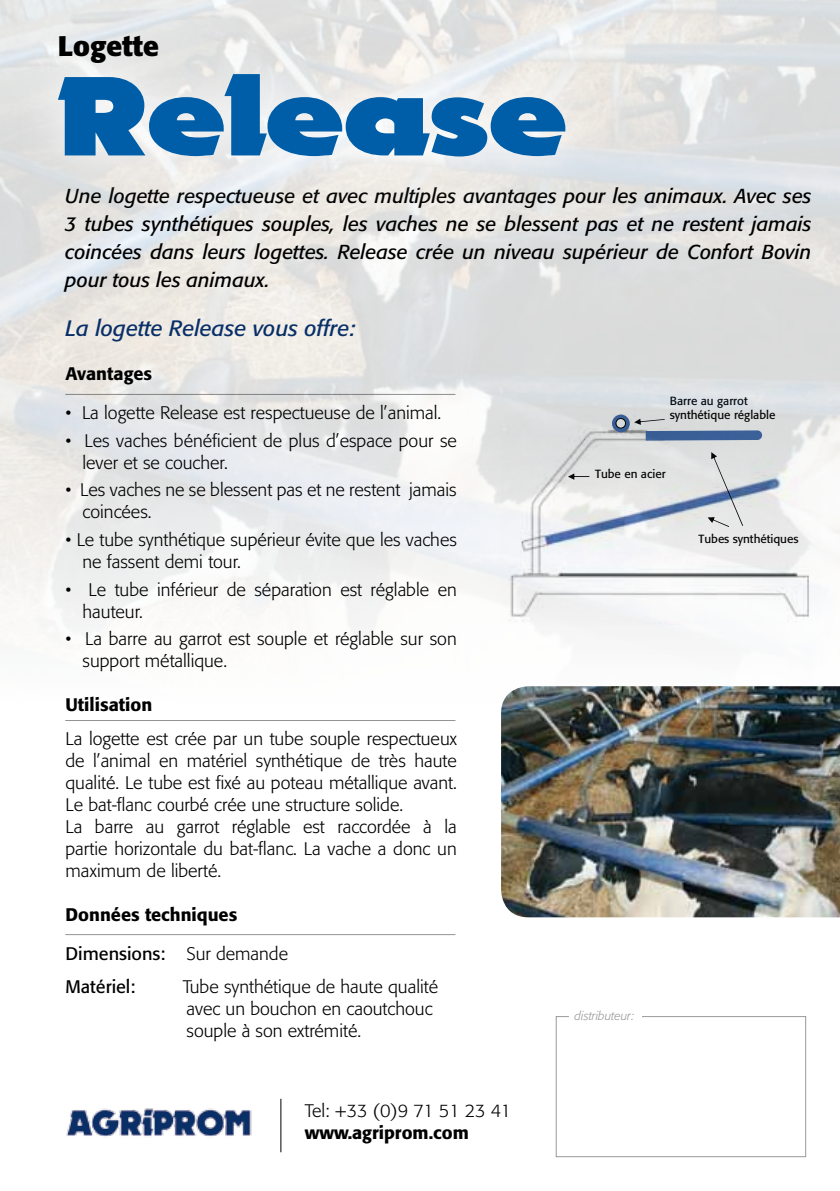
<style>
.page{position:relative;width:840px;height:1191px;background:#fff}
.page>*{position:absolute;margin:0;border:0;box-sizing:border-box;transform-origin:0 0}
.t1{font:700 28px "Formata";color:#000}
.t2{font:italic 22px "Formata";color:#082f67}
.t3{font:italic 20px/28px "Formata";color:#000;text-align:justify}
.t4{font:300 18px/22px "Formata";color:#000}
.t5{font:500 18px/39px "Formata";color:#000}
.t6{font:300 18px "Formata";letter-spacing:-.02em;color:#000}
.t7{font:18px "Formata";color:#000}
.t8{font:italic 300 12px "Formata";color:#98999b}
.t9{font:11.8px/14px "Formata";color:#000}
.s1{font-weight:400}
.s2{font-weight:300}
</style>
<div class="page">
<img style="left:0;top:0;width:839px;height:636px">
<img style="left:501px;top:686px;width:338px;height:231px">
<svg style="left:10px;top:23px;width:603px;height:185px;background:#e6e7e6"></svg>
<svg style="left:58px;top:74px;width:507px;height:82px;background:#659bc5"></svg>
<img style="left:66px;top:1108px;width:186px;height:29px">
<hr style="left:280px;top:1098px;width:1px;height:54px;background:#000">
<hr style="left:65px;top:934px;width:390px;height:1px;background:#000">
<hr style="left:65px;top:720px;width:390px;height:1px;background:#000">
<hr style="left:65px;top:394px;width:390px;height:1px;background:#000">
<h1 class="t1" style="left:58px;top:28px;width:102px">Logette</h1>
<p class="t3" style="left:65px;top:182px;width:747px">Une logette respectueuse et avec multiples avantages pour les animaux. Avec ses 3 tubes synthétiques souples, les vaches ne se blessent pas et ne restent jamais coincées dans leurs logettes. Release crée un niveau supérieur de Confort Bovin pour tous les animaux.</p>
<p class="t2" style="left:65px;top:315px;width:291px">La logette Release vous offre:</p>
<p class="t5" style="left:65px;top:354px;width:88px">Avantages</p>
<p class="t4" style="left:65px;top:402px;width:377px">• La logette Release est respectueuse de l’animal.</p>
<p class="t4" style="left:82px;top:429px;width:375px;text-indent:-17px">• Les vaches bénéficient de plus d’espace pour se lever et se coucher.</p>
<p class="t4" style="left:82px;top:479px;width:375px;text-indent:-17px">• Les vaches ne se blessent pas et ne restent jamais coincées.</p>
<p class="t4" style="left:82px;top:529px;width:375px;text-indent:-17px">• Le tube synthétique supérieur évite que les vaches ne fassent demi tour.</p>
<p class="t4" style="left:82px;top:578px;width:375px;text-indent:-17px">• Le tube inférieur de séparation est réglable en hauteur.</p>
<p class="t4" style="left:82px;top:628px;width:375px;text-indent:-17px">• La barre au garrot est souple et réglable sur son support métallique.</p>
<p class="t5" style="left:65px;top:685px;width:88px">Utilisation</p>
<p class="t4" style="left:65px;top:727px;width:393px">La logette est crée par un tube souple respectueux de l’animal en matériel synthétique de très haute qualité. Le tube est fixé au poteau métallique avant.<br>Le bat-flanc courbé crée une structure solide.<br>La barre au garrot réglable est raccordée à la partie horizontale du bat-flanc. La vache a donc un maximum de liberté.</p>
<p class="t5" style="left:65px;top:895px;width:224px">Données techniques<br><span class="s1">Dimensions:</span> <span class="s2">Sur demande</span></p>
<p class="t7" style="left:65px;top:976px;width:71px">Matériel:</p>
<p class="t4" style="left:182px;top:976px;width:257px">Tube synthétique de haute qualité avec un bouchon en caoutchouc souple à son extrémité.</p>
<p class="t9" style="left:669px;top:394px;width:107px">Barre au garrot synthétique réglable</p>
<p class="t9" style="left:594px;top:467px;width:72px">Tube en acier</p>
<p class="t9" style="left:698px;top:532px;width:101px">Tubes synthétiques</p>
<p class="t8" style="left:574px;top:1008px;width:61px">distributeur:</p>
<p class="t6" style="left:305px;top:1100px;width:207px">Tel: +33 (0)9 71 51 23 41</p>
<p class="t5" style="left:305px;top:1113px;width:165px">www.agriprom.com</p>
</div>
